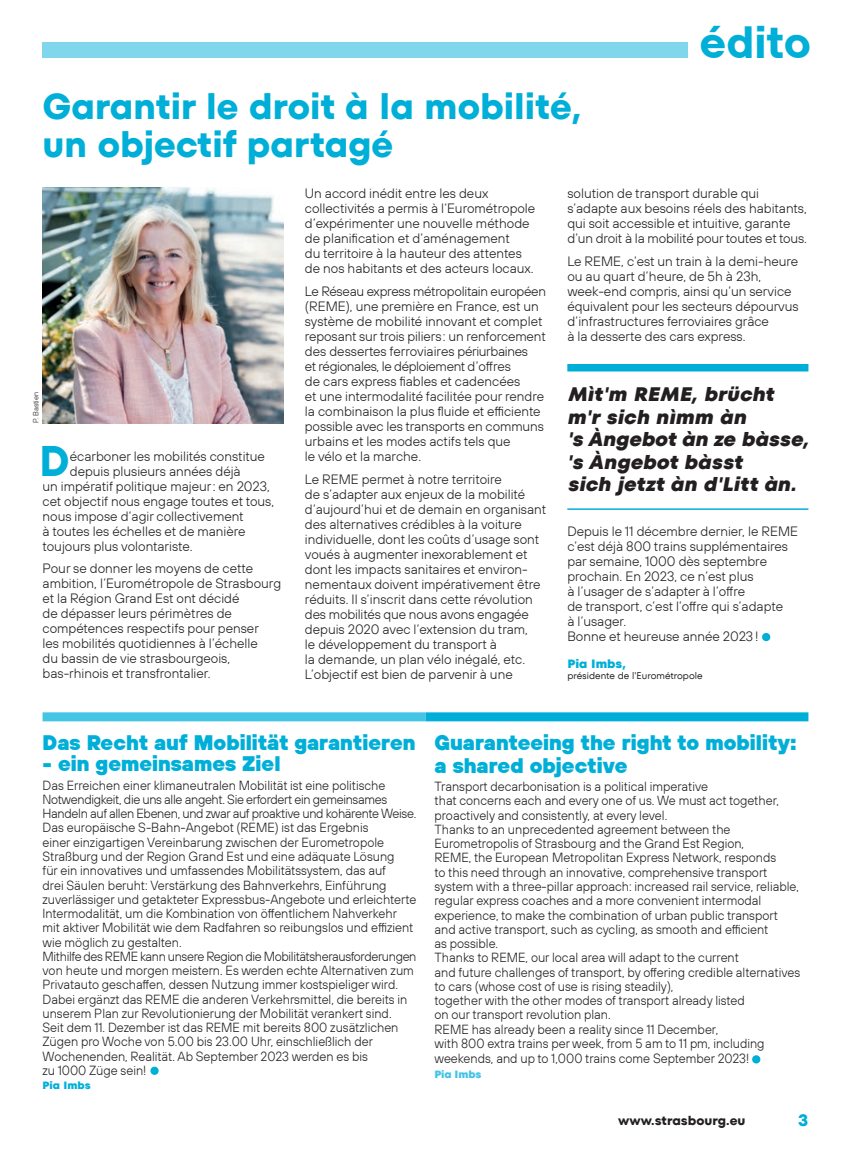
<style>
.page{position:relative;width:851px;height:1149px;background:#fff}
.page>*{position:absolute;margin:0;border:0;box-sizing:border-box;transform-origin:0 0}
.t1{font:italic 700 45px "TT Hoves";color:#00afd8}
.t2{font:42.75px "TT Hoves Variable";color:#00afd8}
.t3{font:700 36px/37.5px "TT Fors";color:#00afd8}
.t4{font:900 21px/22.5px "TT Hoves";color:#00afd8}
.t5{font:italic 800 19.5px/22.5px "TT Fors";color:#231f20}
.t6{font:700 16.5px "TT Fors";color:#00afd8}
.t7{font:300 13.5px/15px "TT Hoves";color:#231f20}
.t8{font:300 13.2px/14.2px "TT Hoves";color:#231f20;scale:.96 1}
.t9{font:700 12.75px "TT Fors";color:#231f20}
.t10{font:800 12px "TT Fors";color:#00afd8}
.t11{font:800 10.5px "TT Fors";color:#00afd8}
.t12{font:800 10.5px "TT Fors";letter-spacing:-.01em;color:#44c5e3}
.t13{font:9.75px "TT Fors";color:#231f20}
.t14{font:300 7.5px "TT Hoves";color:#231f20}
</style>
<div class="page">
<div style="left:43px;top:42px;width:644px;height:16px;background:#80d7eb"></div>
<svg style="left:762px;top:633px;width:8px;height:8px"></svg>
<div style="left:43px;top:712px;width:382px;height:9px;background:#44c5e3"></div>
<div style="left:425px;top:712px;width:383px;height:9px;background:#00afd8"></div>
<svg style="left:150px;top:1066px;width:9px;height:8px"></svg>
<svg style="left:752px;top:1055px;width:8px;height:8px"></svg>
<img style="left:43px;top:187px;width:240px;height:236px">
<div style="left:567px;top:364px;width:241px;height:7px;background:#00afd8"></div>
<hr style="left:567px;top:508px;width:241px;height:1px;background:#00afd8">
<h3 class="t3" style="left:43px;top:88px;width:540px">Garantir le droit à la mobilité, un objectif partagé</h3>
<h1 class="t1" style="left:701px;top:12px;width:123px">édito</h1>
<p class="t14" style="left:31px;top:423px;width:33px;rotate:-90deg">P. Bastien</p>
<h2 class="t2" style="left:40px;top:433px;width:32px">D</h2>
<p class="t7" style="left:70px;top:448px;width:196px">écarboner les mobilités constitue</p>
<p class="t7" style="left:70px;top:463px;width:172px">depuis plusieurs années déjà</p>
<p class="t7" style="left:43px;top:478px;width:229px">un impératif politique majeur: en 2023,</p>
<p class="t7" style="left:43px;top:493px;width:233px">cet objectif nous engage toutes et tous,</p>
<p class="t7" style="left:43px;top:508px;width:203px">nous impose d’agir collectivement</p>
<p class="t7" style="left:43px;top:523px;width:204px">à toutes les échelles et de manière</p>
<p class="t7" style="left:43px;top:538px;width:151px">toujours plus volontariste.</p>
<p class="t7" style="left:43px;top:560px;width:240px">Pour se donner les moyens de cette ambition, l’Eurométropole de Strasbourg et la Région Grand Est ont décidé<br>de dépasser leurs périmètres de compétences respectifs pour penser<br>les mobilités quotidiennes à l’échelle<br>du bassin de vie strasbourgeois, bas-rhinois et transfrontalier.</p>
<p class="t7" style="left:305px;top:186px;width:232px">Un accord inédit entre les deux collectivités a permis à l’Eurométropole d’expérimenter une nouvelle méthode de planification et d’aménagement<br>du territoire à la hauteur des attentes de nos habitants et des acteurs locaux.</p>
<p class="t7" style="left:305px;top:283px;width:242px">Le Réseau express métropolitain européen (REME), une première en France, est un système de mobilité innovant et complet reposant sur trois piliers: un renforcement des dessertes ferroviaires périurbaines<br>et régionales, le déploiement d’offres<br>de cars express fiables et cadencées<br>et une intermodalité facilitée pour rendre la combinaison la plus fluide et efficiente possible avec les transports en communs urbains et les modes actifs tels que<br>le vélo et la marche.</p>
<p class="t7" style="left:305px;top:471px;width:243px">Le REME permet à notre territoire<br>de s’adapter aux enjeux de la mobilité d’aujourd’hui et de demain en organisant des alternatives crédibles à la voiture individuelle, dont les coûts d’usage sont voués à augmenter inexorablement et dont les impacts sanitaires et environ&shy;nementaux doivent impérativement être réduits. Il s’inscrit dans cette révolution des mobilités que nous avons engagée depuis 2020 avec l’extension du tram,<br>le développement du transport à<br>la demande, un plan vélo inégalé, etc.<br>L’objectif est bien de parvenir à une</p>
<p class="t7" style="left:567px;top:186px;width:241px">solution de transport durable qui s’adapte aux besoins réels des habitants, qui soit accessible et intuitive, garante d’un droit à la mobilité pour toutes et tous.</p>
<p class="t7" style="left:567px;top:253px;width:233px">Le REME, c’est un train à la demi-heure ou au quart d’heure, de 5h à 23h, week-end compris, ainsi qu’un service équivalent pour les secteurs dépourvus d’infrastructures ferroviaires grâce<br>à la desserte des cars express.</p>
<h3 class="t5" style="left:567px;top:383px;width:247px">Mìt'm REME, brücht m'r sich nìmm àn<br>'s Àngebotàn ze bàsse, 's Àngebot bàsst<br>sich jetzt àn d'Litt àn.</h3>
<p class="t7" style="left:567px;top:523px;width:232px">Depuis le 11 décembre dernier, le REME c’est déjà 800 trains supplémentaires par semaine, 1000 dès septembre prochain. En 2023, ce n’est plus<br>à l’usager de s’adapter à l’offre<br>de transport, c’est l’offre qui s’adapte<br>à l’usager.<br>Bonne et heureuse année 2023!</p>
<p class="t10" style="left:567px;top:656px;width:60px">Pia Imbs,</p>
<p class="t13" style="left:567px;top:669px;width:137px">présidente de l'Eurométropole</p>
<h3 class="t4" style="left:43px;top:730px;width:374px">Das Recht auf Mobilität garantieren</h3>
<h3 class="t4" style="left:43px;top:751px;width:239px">- ein gemeinsames Ziel</h3>
<p class="t8" style="left:43px;top:777px;width:391px">Das Erreichen einer klimaneutralen Mobilität ist eine politische Notwendigkeit, die uns alle angeht. Sie erfordert ein gemeinsames Handeln auf allen Ebenen, und zwar auf proaktive und kohärente Weise.<br>Das europäische S-Bahn-Angebot (REME) ist das Ergebnis<br>einer einzigartigen Vereinbarung zwischen der Eurometropole Straßburg und der Region Grand Est und eine adäquate Lösung<br>für ein innovatives und umfassendes Mobilitätssystem, das auf<br>drei Säulen beruht: Verstärkung des Bahnverkehrs, Einführung zuverlässiger und getakteter Expressbus-Angebote und erleichterte Intermodalität, um die Kombination von öffentlichem Nahverkehr mit aktiver Mobilität wie dem Radfahren so reibungslos und effizient wie möglich zu gestalten.<br>Mithilfe des REME kann unsere Region die Mobilitätsherausforderungen von heute und morgen meistern. Es werden echte Alternativen zum Privatauto geschaffen, dessen Nutzung immer kostspieliger wird.<br>Dabei ergänzt das REME die anderen Verkehrsmittel, die bereits in unserem Plan zur Revolutionierung der Mobilität verankert sind.<br>Seit dem 11. Dezember ist das REME mit bereits 800 zusätzlichen Zügen pro Woche von 5.00 bis 23.00 Uhr, einschließlich der Wochenenden, Realität. Ab September 2023 werden es bis<br>zu 1000 Züge sein!</p>
<p class="t11" style="left:43px;top:1078px;width:50px">Pia Imbs</p>
<h3 class="t4" style="left:434px;top:730px;width:363px">Guaranteeing the right to mobility: a shared objective</h3>
<p class="t8" style="left:434px;top:778px;width:382px">Transport decarbonisation is a political imperative<br>that concerns each and every one of us. We must act together, proactively and consistently, at every level.<br>Thanks to an unprecedented agreement between the Eurometropolis of Strasbourg and the Grand Est Region,<br>REME, the European Metropolitan Express Network, responds<br>to this need through an innovative, comprehensive transport system with a three-pillar approach: increased rail service, reliable, regular express coaches and a more convenient intermodal experience, to make the combination of urban public transport and active transport, such as cycling, as smooth and efficient<br>as possible.<br>Thanks to REME, our local area will adapt to the current<br>and future challenges of transport, by offering credible alternatives to cars (whose cost of use is rising steadily),<br>together with the other modes of transport already listed<br>on our transport revolution plan.<br>REME has already been a reality since 11 December,<br>with 800 extra trains per week, from 5 am to 11 pm, including</p>
<p class="t8" style="left:434px;top:1051px;width:329px">weekends, and up to 1,000 trains come September 2023!</p>
<p class="t12" style="left:434px;top:1067px;width:48px">Pia Imbs</p>
<p class="t9" style="left:618px;top:1112px;width:129px">www.strasbourg.eu</p>
<p class="t6" style="left:798px;top:1109px;width:12px">3</p>
</div>
